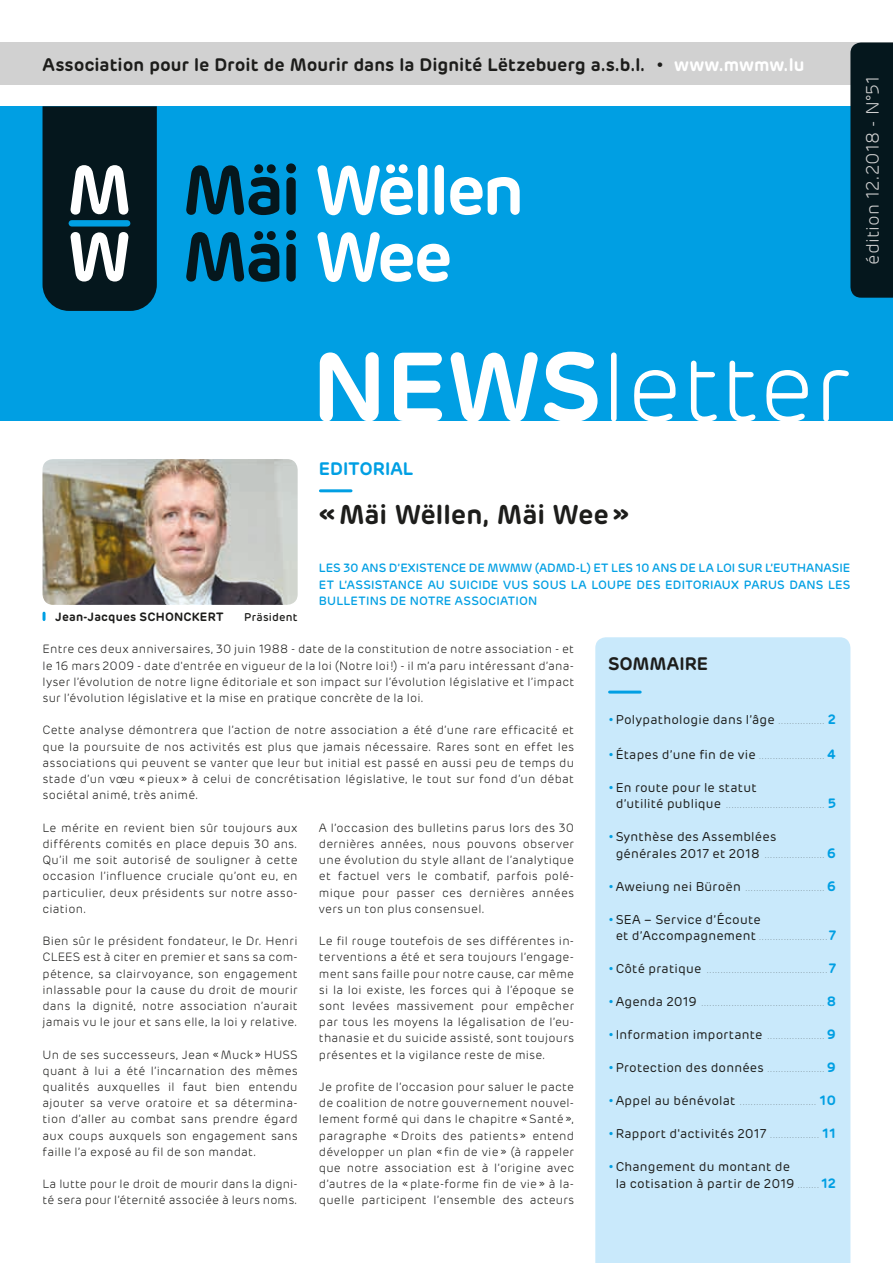
<style>
.page{position:relative;width:893px;height:1263px;background:#fff}
.page>*{position:absolute;margin:0;border:0;box-sizing:border-box;transform-origin:0 0}
.t1{font:300 96.75px "Rubrik";color:#fff}
.t2{font:600 27px "Rubrik";color:#1d1d1b}
.t3{font:600 18px "Rubrik";color:#1d1d1b}
.t4{font:300 18px "Rubrik";letter-spacing:.01em;color:#d1d1d1}
.t5{font:600 18px "Rubrik";letter-spacing:.005em;color:#009fe3}
.t6{font:600 13.5px "Rubrik";color:#009fe3}
.t7{font:12.75px/16.5px "Rubrik";letter-spacing:.02em;color:#1d1d1b}
.t8{font:300 12px/16.2px "Rubrik";letter-spacing:.02em;color:#1d1d1b;text-align:justify}
.t9{font:500 12px/16.2px "Rubrik";letter-spacing:.02em;color:#009fe3;text-align:justify}
.t10{font:600 12px "Rubrik";letter-spacing:.02em;color:#1d1d1b}
.t11{font:500 11.25px "Rubrik";letter-spacing:.025em;color:#1d1d1b}
.t12{font:300 6px "Rubrik";color:#1d1d1b}
.s1{font-weight:500}
.s2{color:#fff}
.s3{font-weight:600}
.s4{font-weight:300;color:#009fe3}
.s5{font-weight:300;font-size:6px}
.s6{font-weight:600;font-size:13.5px;color:#009fe3}
.s7{font-size:12.75px;color:#009fe3}
.s8{font-weight:400;font-size:12.75px}
</style>
<div class="page">
<hr style="left:320px;top:489px;width:31px;height:3px;background:#009fe3">
<div style="left:0;top:106px;width:893px;height:315px;background:#009fe3"></div>
<div style="left:0;top:43px;width:893px;height:42px;background:#d1d1d1"></div>
<svg style="left:186px;top:164px;width:93px;height:52px"></svg>
<svg style="left:286px;top:163px;width:10px;height:52px"></svg>
<svg style="left:317px;top:164px;width:96px;height:52px"></svg>
<div style="left:418px;top:165px;width:9px;height:50px;background:#fff;border-radius:5px"></div>
<div style="left:435px;top:165px;width:9px;height:50px;background:#fff;border-radius:5px"></div>
<svg style="left:450px;top:177px;width:70px;height:38px"></svg>
<svg style="left:186px;top:231px;width:93px;height:51px"></svg>
<svg style="left:286px;top:230px;width:10px;height:52px"></svg>
<svg style="left:317px;top:232px;width:132px;height:50px"></svg>
<svg style="left:43px;top:106px;width:114px;height:205px;background:#283a40"></svg>
<div style="left:72px;top:220px;width:55px;height:7px;background:#009fe3"></div>
<div style="left:850px;top:43px;width:43px;height:255px;background:#05171d"></div>
<div style="left:595px;top:637px;width:255px;height:626px;background:#c9e9fb"></div>
<img style="left:43px;top:459px;width:255px;height:146px">
<svg style="left:43px;top:613px;width:3px;height:7px"></svg>
<hr style="left:610px;top:691px;width:30px;height:3px;background:#009fe3">
<h3 class="t3" style="left:43px;top:53px;width:763px">Association pour le Droit de Mourir dans la Dignité Lëtzebuerg a.s.b.l. <span class="s1">•</span> <span class="s2">www.mwmw.lu</span></h3>
<h3 class="t4" style="left:862px;top:265px;width:190px;rotate:-90deg">édition 12.2018 - N°51</h3>
<h1 class="t1" style="left:312px;top:331px;width:539px"><span class="s3">NEWS</span>letter</h1>
<h3 class="t5" style="left:319px;top:457px;width:96px">EDITORIAL</h3>
<h2 class="t2" style="left:319px;top:497px;width:312px">«Mäi Wëllen, Mäi Wee»</h2>
<p class="t9" style="left:319px;top:560px;width:533px">LES 30 ANS D’EXISTENCE DE MWMW (ADMD-L) ET LES 10 ANS DE LA LOI SUR L’EUTHANASIE ET L’ASSISTANCE AU SUICIDE VUS SOUS LA LOUPE DES EDITORIAUX PARUS DANS LES BULLETINS DE NOTRE ASSOCIATION</p>
<p class="t8" style="left:43px;top:641px;width:533px">Entre ces deux anniversaires, 30 juin 1988 - date de la constitution de notre association - et le 16 mars 2009 - date d'entrée en vigueur de la loi (Notre loi!) - il m’a paru intéressant d’ana&shy;lyser l’évolution de notre ligne éditoriale et son impact sur l’évolution législative et l’impact sur l’évolution législative et la mise en pratique concrète de la loi.</p>
<p class="t8" style="left:43px;top:722px;width:533px">Cette analyse démontrera que l’action de notre association a été d’une rare efficacité et que la poursuite de nos activités est plus que jamais nécessaire. Rares sont en effet les associations qui peuvent se vanter que leur but initial est passé en aussi peu de temps du stade d’un vœu «pieux» à celui de concrétisation législative, le tout sur fond d’un débat sociétal animé, très animé.</p>
<p class="t8" style="left:43px;top:820px;width:257px">Le mérite en revient bien sûr toujours aux différents comités en place depuis 30 ans.<br>Qu’il me soit autorisé de souligner à cette occasion l’influence cruciale qu’ont eu, en particulier, deux présidents sur notre asso&shy;ciation.</p>
<p class="t8" style="left:43px;top:933px;width:257px">Bien sûr le président fondateur, le Dr. Henri CLEES est à citer en premier et sans sa com&shy;pétence, sa clairvoyance, son engagement inlassable pour la cause du droit de mourir dans la dignité, notre association n’aurait jamais vu le jour et sans elle, la loi y relative.</p>
<p class="t8" style="left:43px;top:1046px;width:257px">Un de ses successeurs, Jean «Muck» HUSS quant à lui a été l’incarnation des mêmes qualités auxquelles il faut bien entendu ajouter sa verve oratoire et sa détermina&shy;tion d’aller au combat sans prendre égard aux coups auxquels son engagement sans faille l’a exposé au fil de son mandat.</p>
<p class="t8" style="left:43px;top:1176px;width:257px">La lutte pour le droit de mourir dans la digni&shy;té sera pour l’éternité associée à leurs noms.</p>
<p class="t10" style="left:55px;top:609px;width:170px">Jean-Jacques SCHONCKERT</p>
<p class="t11" style="left:244px;top:610px;width:55px">Präsident</p>
<h3 class="t3" style="left:608px;top:652px;width:102px">SOMMAIRE</h3>
<p class="t7" style="left:608px;top:711px;width:230px"><span class="s4">•</span>Polypathologie dans l’âge <span class="s5">. . . . . . . . . . . . . . . . .</span> <span class="s6">2</span></p>
<p class="t12" style="left:608px;top:753px;width:218px"><span class="s7">•</span><span class="s8">Étapes d’une fin de vie</span> ........................</p>
<p class="t6" style="left:827px;top:745px;width:11px">4</p>
<p class="t7" style="left:608px;top:779px;width:150px"><span class="s4">•</span> En route pour le statut</p>
<p class="t12" style="left:616px;top:803px;width:210px"><span class="s8">d’utilité publique</span> ....................................</p>
<p class="t6" style="left:828px;top:795px;width:10px">5</p>
<p class="t7" style="left:608px;top:829px;width:170px"><span class="s4">•</span> Synthèse des Assemblées</p>
<p class="t12" style="left:616px;top:852px;width:210px"><span class="s8">générales 2017 et 2018</span> ......................</p>
<p class="t6" style="left:827px;top:844px;width:11px">6</p>
<p class="t12" style="left:608px;top:885px;width:218px"><span class="s7">•</span> <span class="s8">Aweiung nei Büroën</span> .............................</p>
<p class="t6" style="left:827px;top:877px;width:11px">6</p>
<p class="t7" style="left:608px;top:911px;width:154px"><span class="s4">•</span> SEA – Service d’Écoute</p>
<p class="t12" style="left:616px;top:935px;width:213px"><span class="s8">et d’Accompagnement</span> .........................</p>
<p class="t6" style="left:829px;top:927px;width:9px">7</p>
<p class="t12" style="left:608px;top:968px;width:221px"><span class="s7">•</span> <span class="s8">Côté pratique</span> ............................................</p>
<p class="t6" style="left:829px;top:960px;width:9px">7</p>
<p class="t12" style="left:608px;top:1001px;width:218px"><span class="s7">•</span> <span class="s8">Agenda 2019</span> .............................................</p>
<p class="t6" style="left:827px;top:993px;width:11px">8</p>
<p class="t7" style="left:608px;top:1027px;width:229px"><span class="s4">•</span> Information importante <span class="s5">.....................</span> <span class="s6">9</span></p>
<p class="t12" style="left:608px;top:1067px;width:218px"><span class="s7">•</span> <span class="s8">Protection des données</span> .....................</p>
<p class="t6" style="left:827px;top:1059px;width:11px">9</p>
<p class="t12" style="left:608px;top:1100px;width:210px"><span class="s7">•</span> <span class="s8">Appel au bénévolat</span> ............................</p>
<p class="t6" style="left:819px;top:1092px;width:18px">10</p>
<p class="t7" style="left:608px;top:1126px;width:230px"><span class="s4">•</span> Rapport d'activités 2017 <span class="s5">. . . . . . . . . . . . . . . . . .</span> <span class="s6">11</span></p>
<p class="t7" style="left:616px;top:1159px;width:222px;text-indent:-8px"><span class="s4">•</span> Changement du montant de<br>la cotisation à partir de 2019 <span class="s5">. . . . . . . .</span> <span class="s6">12</span></p>
<p class="t8" style="left:319px;top:820px;width:257px">A l’occasion des bulletins parus lors des 30 dernières années, nous pouvons observer une évolution du style allant de l’analytique et factuel vers le combatif, parfois polé&shy;mique pour passer ces dernières années vers un ton plus consensuel.</p>
<p class="t8" style="left:319px;top:933px;width:257px">Le fil rouge toutefois de ses différentes in&shy;terventions a été et sera toujours l’engage&shy;ment sans faille pour notre cause, car même si la loi existe, les forces qui à l’époque se sont levées massivement pour empêcher par tous les moyens la légalisation de l’eu&shy;thanasie et du suicide assisté, sont toujours présentes et la vigilance reste de mise.</p>
<p class="t8" style="left:319px;top:1079px;width:257px">Je profite de l’occasion pour saluer le pacte de coalition de notre gouvernement nouvel&shy;lement formé qui dans le chapitre «Santé», paragraphe «Droits des patients» entend développer un plan «fin de vie» (à rappeler que notre association est à l’origine avec d’autres de la «plate-forme fin de vie» à la&shy;quelle participent l’ensemble des acteurs</p>
</div>
